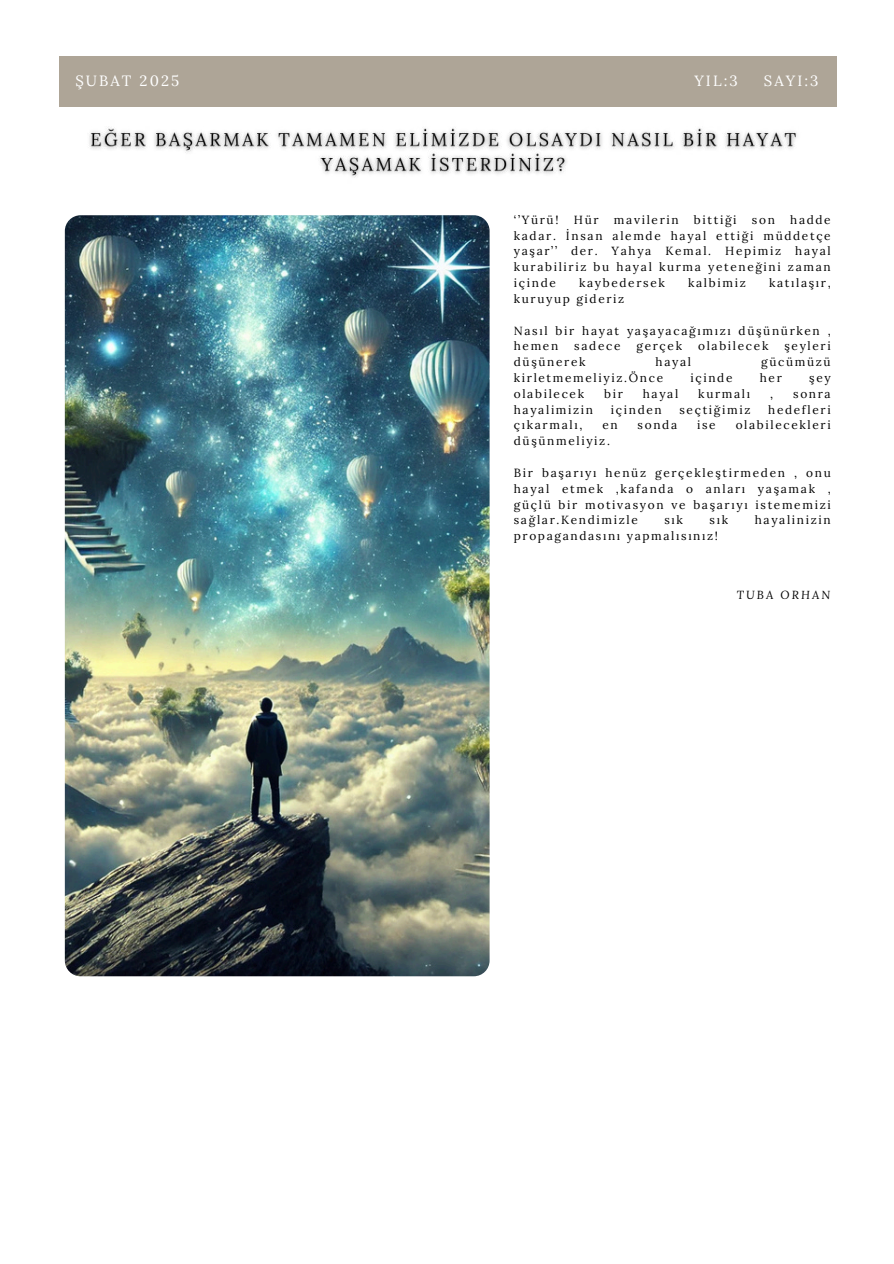
<style>
.page{position:relative;width:894px;height:1264px;background:#fff}
.page>*{position:absolute;margin:0;border:0;box-sizing:border-box;transform-origin:0 0}
.t1{font:14.85px "Lora";letter-spacing:.14em;color:#fff}
.t2{font:11.85px/15.8px "Lora";letter-spacing:.14em;color:#000;text-align:justify}
.t3{font:italic 11.55px "Lora";letter-spacing:.18em;color:#000}
</style>
<div class="page">
<div style="left:59px;top:56px;width:776px;height:51px;background:#aea597"></div>
<img style="left:65px;top:215px;width:424px;height:761px;border-radius:16px">
<img style="left:89px;top:128px;width:708px;height:50px">
<p class="t1" style="left:75px;top:69px;width:105px">ŞUBAT 2025</p>
<p class="t1" style="left:694px;top:69px;width:45px">YIL:3</p>
<p class="t1" style="left:763px;top:69px;width:56px">SAYI:3</p>
<p class="t2" style="left:513px;top:211px;width:46px">‘’Yürü!</p>
<p class="t2" style="left:573px;top:211px;width:26px">Hür</p>
<p class="t2" style="left:613px;top:211px;width:66px">mavilerin</p>
<p class="t2" style="left:693px;top:211px;width:44px">bittiği</p>
<p class="t2" style="left:751px;top:211px;width:24px">son</p>
<p class="t2" style="left:513px;top:211px;width:318px;text-indent:276px">hadde kadar. İnsan alemde hayal ettiği müddetçe yaşar’’ der. Yahya Kemal. Hepimiz hayal kurabiliriz bu hayal kurma yeteneğini zaman içinde</p>
<p class="t2" style="left:579px;top:274px;width:87px">kaybedersek</p>
<p class="t2" style="left:688px;top:274px;width:59px">kalbimiz</p>
<p class="t2" style="left:768px;top:274px;width:63px">katılaşır,</p>
<p class="t2" style="left:513px;top:290px;width:112px">kuruyup gideriz</p>
<p class="t2" style="left:513px;top:322px;width:318px">Nasıl bir hayat yaşayacağımızı düşünürken , hemen</p>
<p class="t2" style="left:574px;top:337px;width:48px">sadece</p>
<p class="t2" style="left:636px;top:337px;width:47px">gerçek</p>
<p class="t2" style="left:698px;top:337px;width:72px">olabilecek</p>
<p class="t2" style="left:784px;top:337px;width:48px">şeyleri</p>
<p class="t2" style="left:513px;top:353px;width:73px">düşünerek</p>
<p class="t2" style="left:655px;top:353px;width:37px">hayal</p>
<p class="t2" style="left:761px;top:353px;width:71px">gücümüzü</p>
<p class="t2" style="left:513px;top:369px;width:151px">kirletmemeliyiz.Önce</p>
<p class="t2" style="left:690px;top:369px;width:43px">içinde</p>
<p class="t2" style="left:759px;top:369px;width:23px">her</p>
<p class="t2" style="left:809px;top:369px;width:23px">şey</p>
<p class="t2" style="left:513px;top:385px;width:72px">olabilecek</p>
<p class="t2" style="left:604px;top:385px;width:20px">bir</p>
<p class="t2" style="left:642px;top:385px;width:37px">hayal</p>
<p class="t2" style="left:698px;top:385px;width:53px">kurmalı</p>
<p class="t2" style="left:793px;top:385px;width:39px">sonra</p>
<p class="t2" style="left:770px;top:385px;width:5px">,</p>
<p class="t2" style="left:513px;top:401px;width:81px">hayalimizin</p>
<p class="t2" style="left:610px;top:401px;width:52px">içinden</p>
<p class="t2" style="left:679px;top:401px;width:72px">seçtiğimiz</p>
<p class="t2" style="left:768px;top:401px;width:64px">hedefleri</p>
<p class="t2" style="left:513px;top:416px;width:70px">çıkarmalı,</p>
<p class="t2" style="left:602px;top:416px;width:17px">en</p>
<p class="t2" style="left:637px;top:416px;width:41px">sonda</p>
<p class="t2" style="left:697px;top:416px;width:20px">ise</p>
<p class="t2" style="left:735px;top:416px;width:96px">olabilecekleri</p>
<p class="t2" style="left:513px;top:432px;width:98px">düşünmeliyiz.</p>
<p class="t2" style="left:513px;top:464px;width:318px">Bir başarıyı henüz gerçekleştirmeden , onu hayal etmek ,kafanda o anları yaşamak , güçlü bir motivasyon ve başarıyı istememizi sağlar.Kendimizle</p>
<p class="t2" style="left:664px;top:511px;width:20px">sık</p>
<p class="t2" style="left:709px;top:511px;width:20px">sık</p>
<p class="t2" style="left:754px;top:511px;width:77px">hayalinizin</p>
<p class="t2" style="left:513px;top:527px;width:206px">propagandasını yapmalısınız!</p>
<p class="t3" style="left:736px;top:587px;width:95px">TUBA ORHAN</p>
</div>
